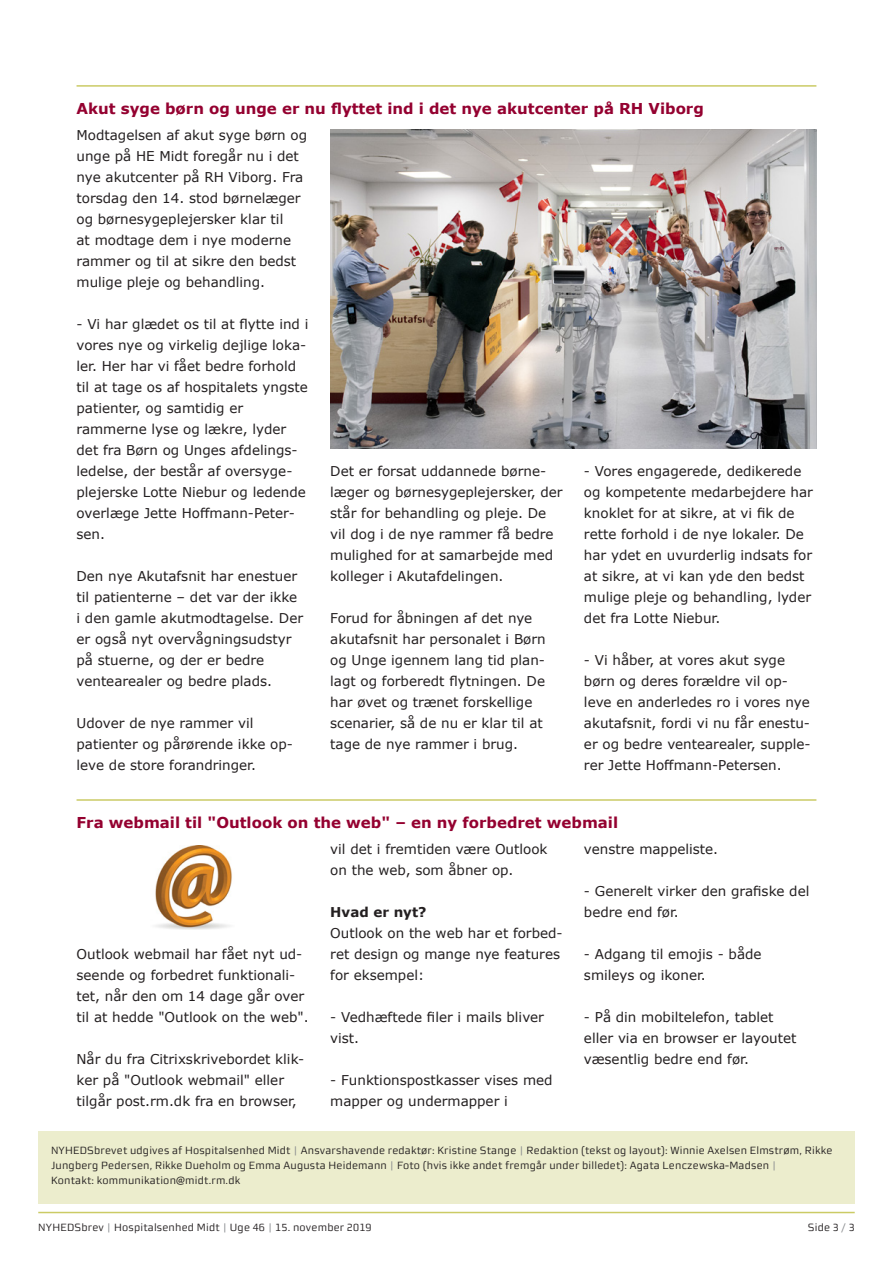
<style>
.page{position:relative;width:893px;height:1263px;background:#fff}
.page>*{position:absolute;margin:0;border:0;box-sizing:border-box;transform-origin:0 0}
.Over_m_streg_-_HEM{font:700 15px "Verdana";color:#940130}
.Brød_-_HEM{font:13.5px/21px "Verdana";color:#231f20}
.Brød_-_HEM-2{font:700 13.5px "Verdana";color:#231f20}
.t1{font:10.5px/15px "midtsans";letter-spacing:.02em;color:#231f20}
.s1{color:#8a8c8f}
</style>
<div class="page">
<hr style="left:38px;top:1212px;width:817px;height:1px;background:#cbcb65">
<div style="left:38px;top:1131px;width:817px;height:72px;background:#ecedcd"></div>
<hr style="left:77px;top:85px;width:739px;height:2px;background:#cbcb65">
<img style="left:330px;top:130px;width:486px;height:319px">
<hr style="left:77px;top:799px;width:739px;height:2px;background:#cbcb65">
<img style="left:155px;top:845px;width:77px;height:85px">
<p class="Over_m_streg_-_HEM" style="left:77px;top:98px;width:629px">Akut syge børn og unge er nu flyttet ind i det nye akutcenter på RH Viborg</p>
<p class="Brød_-_HEM" style="left:77px;top:124px;width:232px">Modtagelsen af akut syge børn og unge på HE Midt foregår nu i det nye akutcenter på RH Viborg. Fra torsdag den 14. stod børnelæger og børnesygeplejersker klar til<br>at modtage dem i nye moderne rammer og til at sikre den bedst mulige pleje og behandling.</p>
<p class="Brød_-_HEM" style="left:77px;top:313px;width:233px">- Vi har glædet os til at flytte ind i vores nye og virkelig dejlige loka&shy;ler. Her har vi fået bedre forhold til at tage os af hospitalets yngste patienter, og samtidig er</p>
<p class="Brød_-_HEM" style="left:77px;top:418px;width:231px">rammerne lyse og lækre, lyder det fra Børn og Unges afdelings&shy;ledelse, der består af oversyge&shy;plejerske Lotte Niebur og ledende overlæge Jette Hoffmann-Peter&shy;sen.</p>
<p class="Brød_-_HEM" style="left:77px;top:565px;width:228px">Den nye Akutafsnit har enestuer til patienterne – det var der ikke i den gamle akutmodtagelse. Der er også nyt overvågningsudstyr på stuerne, og der er bedre</p>
<p class="Brød_-_HEM" style="left:77px;top:670px;width:197px">ventearealer og bedre plads.</p>
<p class="Brød_-_HEM" style="left:77px;top:712px;width:178px">Udover de nye rammer vil</p>
<p class="Brød_-_HEM" style="left:77px;top:733px;width:218px">patienter og pårørende ikke op&shy;leve de store forandringer.</p>
<p class="Brød_-_HEM" style="left:330px;top:460px;width:234px">Det er forsat uddannede børne&shy;læger og børnesygeplejersker, der står for behandling og pleje. De vil dog i de nye rammer få bedre mulighed for at samarbejde med kolleger i Akutafdelingen.</p>
<p class="Brød_-_HEM" style="left:330px;top:607px;width:217px">Forud for åbningen af det nye akutafsnit har personalet i Børn og Unge igennem lang tid plan&shy;lagt og forberedt flytningen. De har øvet og trænet forskellige scenarier, så de nu er klar til at tage de nye rammer i brug.</p>
<p class="Brød_-_HEM" style="left:584px;top:460px;width:231px">- Vores engagerede, dedikerede og kompetente medarbejdere har knoklet for at sikre, at vi fik de rette forhold i de nye lokaler. De har ydet en uvurderlig indsats for at sikre, at vi kan yde den bedst mulige pleje og behandling, lyder det fra Lotte Niebur.</p>
<p class="Brød_-_HEM" style="left:584px;top:649px;width:228px">- Vi håber, at vores akut syge børn og deres forældre vil op&shy;leve en anderledes ro i vores nye akutafsnit, fordi vi nu får enestu&shy;er og bedre ventearealer, supple&shy;rer Jette Hoffmann-Petersen.</p>
<p class="Over_m_streg_-_HEM" style="left:77px;top:812px;width:543px">Fra webmail til "Outlook on the web" – en ny forbedret webmail</p>
<p class="Brød_-_HEM" style="left:77px;top:943px;width:234px">Outlook webmail har fået nyt ud&shy;seende og forbedret funktionali&shy;tet, når den om 14 dage går over til at hedde "Outlook on the web".</p>
<p class="Brød_-_HEM" style="left:77px;top:1048px;width:229px">Når du fra Citrixskrivebordet klik&shy;ker på "Outlook webmail" eller tilgår post.rm.dk fra en browser,</p>
<p class="Brød_-_HEM" style="left:330px;top:838px;width:219px">vil det i fremtiden være Outlook on the web, som åbner op.</p>
<p class="Brød_-_HEM-2" style="left:330px;top:902px;width:98px">Hvad er nyt?</p>
<p class="Brød_-_HEM" style="left:330px;top:922px;width:234px">Outlook on the web har et forbed&shy;ret design og mange nye features for eksempel:</p>
<p class="Brød_-_HEM" style="left:330px;top:1006px;width:215px">- Vedhæftede filer i mails bliver vist.</p>
<p class="Brød_-_HEM" style="left:330px;top:1069px;width:224px">- Funktionspostkasser vises med mapper og undermapper i</p>
<p class="Brød_-_HEM" style="left:584px;top:838px;width:136px">venstre mappeliste.</p>
<p class="Brød_-_HEM" style="left:584px;top:880px;width:227px">- Generelt virker den grafiske del bedre end før.</p>
<p class="Brød_-_HEM" style="left:584px;top:943px;width:179px">- Adgang til emojis - både</p>
<p class="Brød_-_HEM" style="left:584px;top:964px;width:123px">smileys og ikoner.</p>
<p class="Brød_-_HEM" style="left:584px;top:1006px;width:191px">- På din mobiltelefon, tablet</p>
<p class="Brød_-_HEM" style="left:584px;top:1027px;width:214px">eller via en browser er layoutet væsentlig bedre end før.</p>
<p class="t1" style="left:51px;top:1143px;width:783px">NYHEDSbrevet udgives af Hospitalsenhed Midt <span class="s1">|</span> Ansvarshavende redaktør: Kristine Stange <span class="s1">|</span> Redaktion (tekst og layout): Winnie Axelsen Elmstrøm, Rikke<br>Jungberg Pedersen, Rikke Dueholm og Emma Augusta Heidemann <span class="s1">|</span> Foto (hvis ikke andet fremgår under billedet): Agata Lenczewska-Madsen <span class="s1">|<br></span>Kontakt: kommunikation@midt.rm.dk</p>
<p class="t1" style="left:38px;top:1220px;width:335px">NYHEDSbrev <span class="s1">|</span> Hospitalsenhed Midt <span class="s1">|</span> Uge 46 <span class="s1">|</span> 15. november 2019</p>
<p class="t1" style="left:808px;top:1220px;width:48px">Side 3 <span class="s1">/</span> 3</p>
</div>
